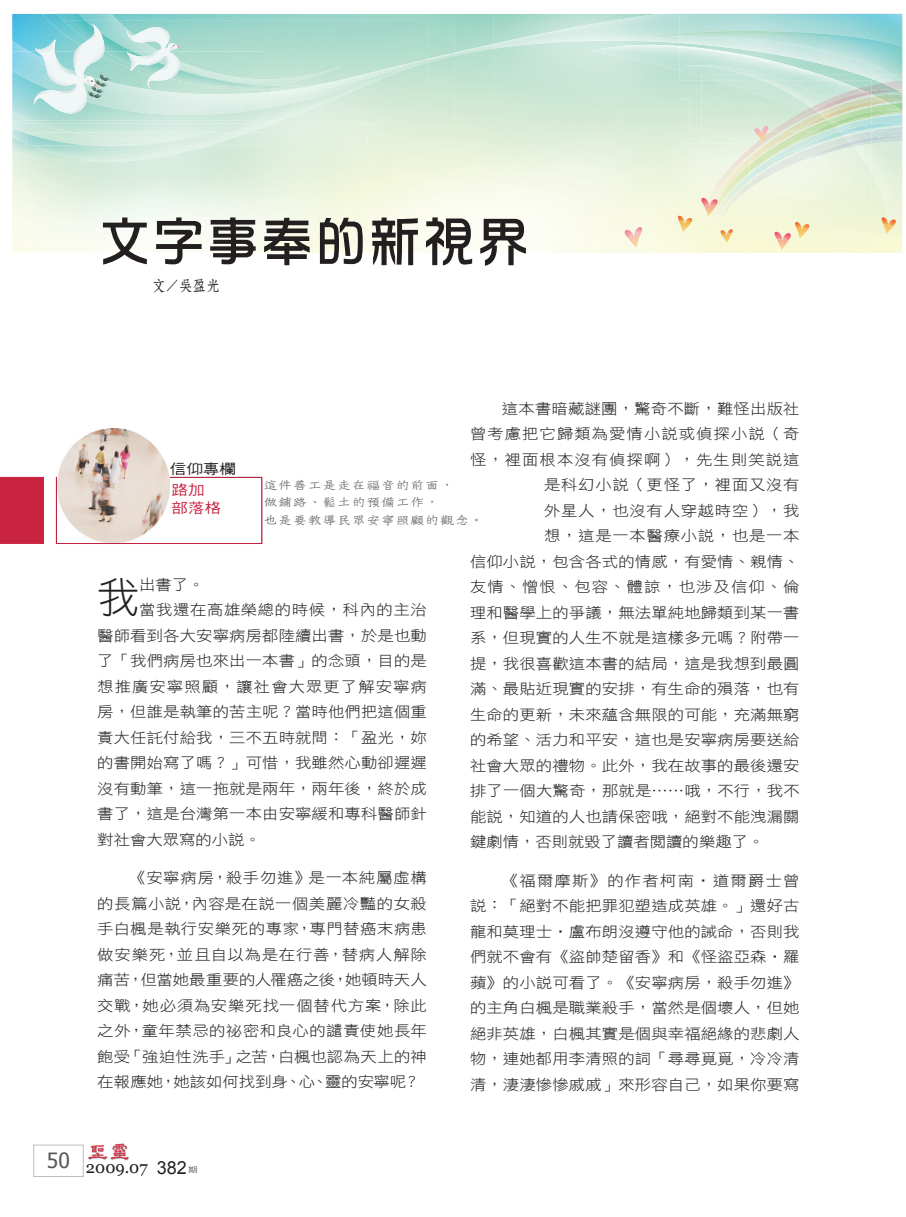
<style>
.page{position:relative;width:906px;height:1217px;background:#fff}
.page>*{position:absolute;margin:0;border:0;box-sizing:border-box;transform-origin:0 0}
.t1{font:54px "DF Hua Zong W5 WIN BF";color:#231f20}
.t2{font:41.85px "DF Hei W3 WIN BF";color:#231f20}
.t3{font:16.5px "Georgia";color:#231f20}
.t4{font:15px "DF Fang Song W6 WIN BF";color:#231f20;scale:.9 1}
.t5{font:14.7px/25.5px "DF Hei W3 WIN BF";letter-spacing:.01em;color:#231f20;text-align:justify;scale:1.11 1}
.t6{font:14.7px "DF Hei W3 WIN BF";letter-spacing:.065em;color:#231f20;scale:1.11 1}
.t7{font:14.7px "DF Hei W3 WIN BF";letter-spacing:.045em;color:#231f20;scale:1.11 1}
.t8{font:14.7px "DF Hei W3 WIN BF";letter-spacing:.035em;color:#231f20;scale:1.11 1}
.t9{font:14.1px/18.1px "DF Hei W5 WIN BF";color:#c8233f;scale:1.18 1}
.t10{font:14.1px "DF Hei W5 WIN BF";color:#231f20;scale:1.18 1}
.t11{font:13.2px/17.7px "DF Tie Xian W3 WIN BF";color:#6c6d70;scale:1.11 1}
.t12{font:7.5px "DF Hei W5 WIN BF";color:#57585a;scale:1.25 1}
.s1{font-family:"Arial";font-size:18px}
</style>
<div class="page">
<div style="left:33px;top:1144px;width:50px;height:32px;border:1px solid #bcbdc0"></div>
<img style="left:88px;top:1143px;width:41px;height:18px">
<div style="left:56px;top:477px;width:206px;height:66px;border:1px solid #c8233f"></div>
<div style="left:0;top:477px;width:44px;height:66px;background:#c8233f"></div>
<svg style="left:12px;top:13px;width:891px;height:240px;background:#d6ebdc"></svg>
<img style="left:57px;top:428px;width:113px;height:114px">
<h1 class="t1" style="left:98px;top:214px;width:433px">文字事奉的新視界</h1>
<p class="t4" style="left:152px;top:278px;width:76px">文／吳盈光</p>
<p class="t5" style="left:502px;top:395px;width:270px">這本書暗藏謎團，驚奇不斷，難怪出版社</p>
<p class="t6" style="left:470px;top:426px;width:298px">曾考慮把它歸類為愛情小說或偵探小說（奇</p>
<p class="t6" style="left:470px;top:452px;width:298px">怪，裡面根本沒有偵探啊），先生則笑說這</p>
<p class="t7" style="left:544px;top:477px;width:232px">是科幻小說（更怪了，裡面又沒有</p>
<p class="t7" style="left:544px;top:503px;width:232px">外星人，也沒有人穿越時空），我</p>
<p class="t7" style="left:544px;top:528px;width:232px">想，這是一本醫療小說，也是一本</p>
<p class="t5" style="left:470px;top:548px;width:298px">信仰小說，包含各式的情感，有愛情、親情、</p>
<p class="t6" style="left:470px;top:579px;width:298px">友情、憎恨、包容、體諒，也涉及信仰、倫</p>
<p class="t5" style="left:470px;top:599px;width:298px">理和醫學上的爭議，無法單純地歸類到某一書</p>
<p class="t5" style="left:470px;top:625px;width:298px">系，但現實的人生不就是這樣多元嗎？附帶一</p>
<p class="t5" style="left:470px;top:650px;width:298px">提，我很喜歡這本書的結局，這是我想到最圓</p>
<p class="t5" style="left:470px;top:676px;width:298px">滿、最貼近現實的安排，有生命的殞落，也有</p>
<p class="t5" style="left:470px;top:701px;width:298px">生命的更新，未來蘊含無限的可能，充滿無窮</p>
<p class="t5" style="left:470px;top:727px;width:298px">的希望、活力和平安，這也是安寧病房要送給</p>
<p class="t5" style="left:470px;top:752px;width:298px">社會大眾的禮物。此外，我在故事的最後還安</p>
<p class="t5" style="left:470px;top:778px;width:298px">排了一個大驚奇，那就是……哦，不行，我不</p>
<p class="t5" style="left:470px;top:803px;width:298px">能說，知道的人也請保密哦，絕對不能洩漏關</p>
<p class="t5" style="left:470px;top:829px;width:267px">鍵劇情，否則就毀了讀者閱讀的樂趣了。</p>
<p class="t5" style="left:470px;top:867px;width:298px;text-indent:32px">《福爾摩斯》的作者柯南‧道爾爵士曾說：「絕對不能把罪犯塑造成英雄。」還好古龍和莫理士‧盧布朗沒遵守他的誡命，否則我們就不會有《盜帥楚留香》和《怪盜亞森‧羅蘋》的小說可看了。《安寧病房，殺手勿進》的主角白楓是職業殺手，當然是個壞人，但她絕非英雄，白楓其實是個與幸福絕緣的悲劇人物，連她都用李清照的詞「尋尋覓覓，冷冷清清，淒淒慘慘戚戚」來形容自己，如果你要寫</p>
<p class="t10" style="left:170px;top:462px;width:57px">信仰專欄</p>
<p class="t9" style="left:171px;top:480px;width:43px">路加部落格</p>
<p class="t11" style="left:263px;top:475px;width:200px">這件善工是走在福音的前面，<br>做鋪路、鬆土的預備工作，<br>也是要教導民眾安寧照顧的觀念。</p>
<h2 class="t2" style="left:97px;top:576px;width:43px">我</h2>
<p class="t5" style="left:139px;top:571px;width:60px">出書了。</p>
<p class="t8" style="left:139px;top:602px;width:261px">當我還在高雄榮總的時候，科內的主治</p>
<p class="t5" style="left:97px;top:622px;width:298px">醫師看到各大安寧病房都陸續出書，於是也動</p>
<p class="t5" style="left:97px;top:648px;width:298px">了「我們病房也來出一本書」的念頭，目的是</p>
<p class="t6" style="left:97px;top:679px;width:298px">想推廣安寧照顧，讓社會大眾更了解安寧病</p>
<p class="t5" style="left:97px;top:699px;width:298px">房，但誰是執筆的苦主呢？當時他們把這個重</p>
<p class="t5" style="left:97px;top:724px;width:298px">責大任託付給我，三不五時就問：「盈光，妳</p>
<p class="t5" style="left:97px;top:750px;width:298px">的書開始寫了嗎？」可惜，我雖然心動卻遲遲</p>
<p class="t5" style="left:97px;top:775px;width:298px">沒有動筆，這一拖就是兩年，兩年後，終於成</p>
<p class="t5" style="left:97px;top:801px;width:298px">書了，這是台灣第一本由安寧緩和專科醫師針</p>
<p class="t5" style="left:97px;top:826px;width:149px">對社會大眾寫的小說。</p>
<p class="t5" style="left:97px;top:864px;width:298px;text-indent:32px">《安寧病房，殺手勿進》是一本純屬虛構的長篇小說，內容是在說一個美麗冷豔的女殺手白楓是執行安樂死的專家，專門替癌末病患做安樂死，並且自以為是在行善，替病人解除痛苦，但當她最重要的人罹癌之後，她頓時天人交戰，她必須為安樂死找一個替代方案，除此之外，童年禁忌的祕密和良心的譴責使她長年飽受「強迫性洗手」之苦，白楓也認為天上的神在報應她，她該如何找到身、心、靈的安寧呢？</p>
<p class="t3" style="left:47px;top:1157px;width:141px"><sup>50</sup> 2009.07 <span class="s1">382</span></p>
<p class="t12" style="left:188px;top:1165px;width:9px">期</p>
</div>
